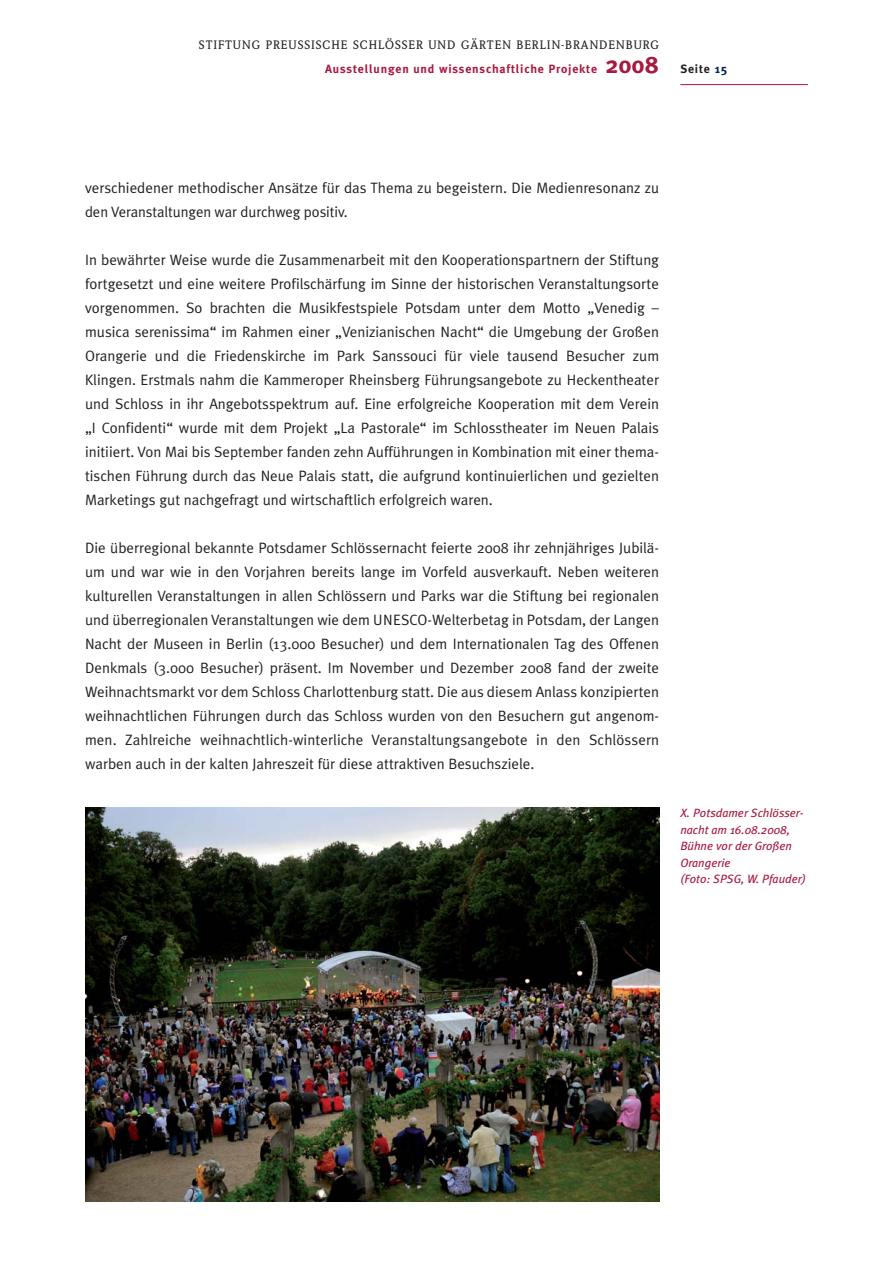
<style>
.page{position:relative;width:893px;height:1263px;background:#fff}
.page>*{position:absolute;margin:0;border:0;box-sizing:border-box;transform-origin:0 0}
.t1{font:15px/24px "Meta Plus Normal";color:#231f20;text-align:justify}
.t2{font:italic 12px/16.5px "Meta Plus";color:#a8193f}
.t3{font:500 12px "Weidemann";letter-spacing:.08em;color:#231f20}
.t4{font:700 12px "Meta Plus";letter-spacing:.065em;color:#a8193f}
.t5{font:700 12px "Meta Plus";letter-spacing:.065em;color:#231f20}
.s1{font-size:24px}
.s2{font-family:"Meta";color:#002551}
</style>
<div class="page">
<hr style="left:680px;top:84px;width:128px;height:1px;background:#a8193f">
<img style="left:85px;top:807px;width:574px;height:394px">
<p class="t3" style="left:199px;top:41px;width:462px">STIFTUNG PREUSSISCHE SCHLÖSSER UND GÄRTEN BERLIN-BRANDENBURG</p>
<p class="t4" style="left:325px;top:65px;width:335px">Ausstellungen und wissenschaftliche Projekte <span class="s1">2008</span></p>
<p class="t5" style="left:680px;top:65px;width:48px">Seite <span class="s2">15</span></p>
<p class="t1" style="left:85px;top:178px;width:576px">verschiedener methodischer Ansätze für das Thema zu begeistern. Die Medienresonanz zu den Veranstaltungen war durchweg positiv.</p>
<p class="t1" style="left:85px;top:250px;width:576px">In bewährter Weise wurde die Zusammenarbeit mit den Kooperationspartnern der Stiftung fortgesetzt und eine weitere Profilschärfung im Sinne der historischen Veranstaltungsorte vorgenommen. So brachten die Musikfestspiele Potsdam unter dem Motto „Venedig – musica serenissima“ im Rahmen einer „Venizianischen Nacht“ die Umgebung der Großen Orangerie und die Friedenskirche im Park Sanssouci für viele tausend Besucher zum Klingen. Erstmals nahm die Kammeroper Rheinsberg Führungsangebote zu Heckentheater und Schloss in ihr Angebotsspektrum auf. Eine erfolgreiche Kooperation mit dem Verein „I Confidenti“ wurde mit dem Projekt „La Pastorale“ im Schlosstheater im Neuen Palais initiiert. Von Mai bis September fanden zehn Aufführungen in Kombination mit einer thema&shy;tischen Führung durch das Neue Palais statt, die aufgrund kontinuierlichen und gezielten Marketings gut nachgefragt und wirtschaftlich erfolgreich waren.</p>
<p class="t1" style="left:85px;top:538px;width:576px">Die überregional bekannte Potsdamer Schlössernacht feierte 2008 ihr zehnjähriges Jubilä&shy;um und war wie in den Vorjahren bereits lange im Vorfeld ausverkauft. Neben weiteren kulturellen Veranstaltungen in allen Schlössern und Parks war die Stiftung bei regionalen und überregionalen Veranstaltungen wie dem UNESCO-Welterbetag in Potsdam, der Langen Nacht der Museen in Berlin (13.000 Besucher) und dem Internationalen Tag des Offenen Denkmals (3.000 Besucher) präsent. Im November und Dezember 2008 fand der zweite Weihnachtsmarkt vor dem Schloss Charlottenburg statt. Die aus diesem Anlass konzipierten weihnachtlichen Führungen durch das Schloss wurden von den Besuchern gut angenom&shy;men. Zahlreiche weihnachtlich-winterliche Veranstaltungsangebote in den Schlössern warben auch in der kalten Jahreszeit für diese attraktiven Besuchsziele.</p>
<p class="t2" style="left:680px;top:806px;width:127px">X. Potsdamer Schlösser&shy;nacht am 16.08.2008,<br>Bühne vor der Großen<br>Orangerie<br>(Foto: SPSG, W. Pfauder)</p>
</div>
